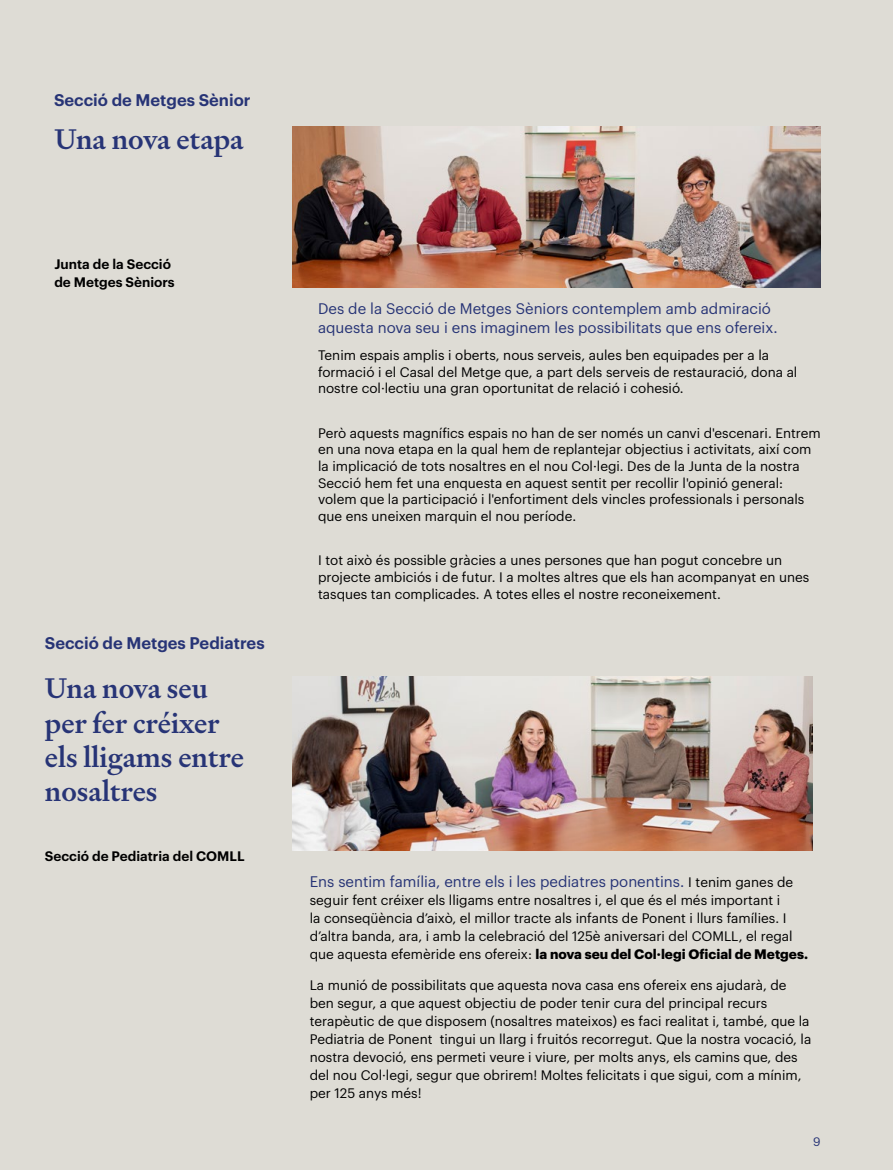
<style>
.page{position:relative;width:893px;height:1170px;background:#fff}
.page>*{position:absolute;margin:0;border:0;box-sizing:border-box;transform-origin:0 0}
.t1{font:500 28.5px/34.2px "Signifier";color:#273476}
.t2{font:600 16.5px "Graphik";color:#273476}
.t3{font:15px/18.5px "Graphik";color:#273476}
.t4{font:13.5px/18px "Graphik";color:#000}
.t5{font:600 13.5px/18px "Graphik";color:#000}
.t6{font:12px "Graphik";color:#273476}
.s1{font-size:13.5px;color:#000}
.s2{font-weight:700}
</style>
<div class="page">
<div style="left:0;top:0;width:893px;height:1169px;background:#dedcd5"></div>
<img style="left:293px;top:676px;width:520px;height:174px">
<img style="left:292px;top:126px;width:528px;height:161px">
<p class="t2" style="left:54px;top:87px;width:198px">Secció de Metges Sènior</p>
<h1 class="t1" style="left:54px;top:122px;width:191px">Una nova etapa</h1>
<p class="t5" style="left:54px;top:254px;width:122px">Junta de la Secció de Metges Sèniors</p>
<p class="t2" style="left:45px;top:630px;width:221px">Secció de Metges Pediatres</p>
<h1 class="t1" style="left:45px;top:671px;width:201px">Una nova seu per fer créixer els lligams entre nosaltres</h1>
<p class="t5" style="left:45px;top:846px;width:201px">Secció de Pediatria del COMLL</p>
<p class="t3" style="left:318px;top:298px;width:461px">Des de la Secció de Metges Sèniors contemplem amb admiració aquesta nova seu i ens imaginem les possibilitats que ens ofereix.</p>
<p class="t4" style="left:318px;top:345px;width:481px;line-height:16.6px">Tenim espais amplis i oberts, nous serveis, aules ben equipades per a la formació i el Casal del Metge que, a part dels serveis de restauració, dona al nostre col·lectiu una gran oportunitat de relació i cohesió.</p>
<p class="t4" style="left:318px;top:423px;width:504px;line-height:16.6px">Però aquests magnífics espais no han de ser només un canvi d'escenari. Entrem en una nova etapa en la qual hem de replantejar objectius i activitats, així com la implicació de tots nosaltres en el nou Col·legi. Des de la Junta de la nostra Secció hem fet una enquesta en aquest sentit per recollir l'opinió general: volem que la participació i l'enfortiment dels vincles professionals i personals que ens uneixen marquin el nou període.</p>
<p class="t4" style="left:318px;top:550px;width:493px;line-height:16.6px">I tot això és possible gràcies a unes persones que han pogut concebre un projecte ambiciós i de futur. I a moltes altres que els han acompanyat en unes tasques tan complicades. A totes elles el nostre reconeixement.</p>
<p class="t3" style="left:310px;top:870px;width:485px">Ens sentim família, entre els i les pediatres ponentins. <span class="s1">I tenim ganes de</span></p>
<p class="t4" style="left:310px;top:889px;width:500px">seguir fent créixer els lligams entre nosaltres i, el que és el més important i<br>la conseqüència d’això, el millor tracte als infants de Ponent i llurs famílies. I d’altra banda, ara, i amb la celebració del 125è aniversari del COMLL, el regal que aquesta efemèride ens ofereix: <span class="s2">la nova seu del Col·legi Oficial de Metges.</span></p>
<p class="t4" style="left:310px;top:974px;width:503px">La munió de possibilitats que aquesta nova casa ens ofereix ens ajudarà, de ben segur, a que aquest objectiu de poder tenir cura del principal recurs terapèutic de que disposem (nosaltres mateixos) es faci realitat i, també, que la Pediatria de Ponent tingui un llarg i fruitós recorregut. Que la nostra vocació, la nostra devoció, ens permeti veure i viure, per molts anys, els camins que, des del nou Col·legi, segur que obrirem! Moltes felicitats i que sigui, com a mínim, per 125 anys més!</p>
<p class="t6" style="left:813px;top:1132px;width:9px">9</p>
</div>
